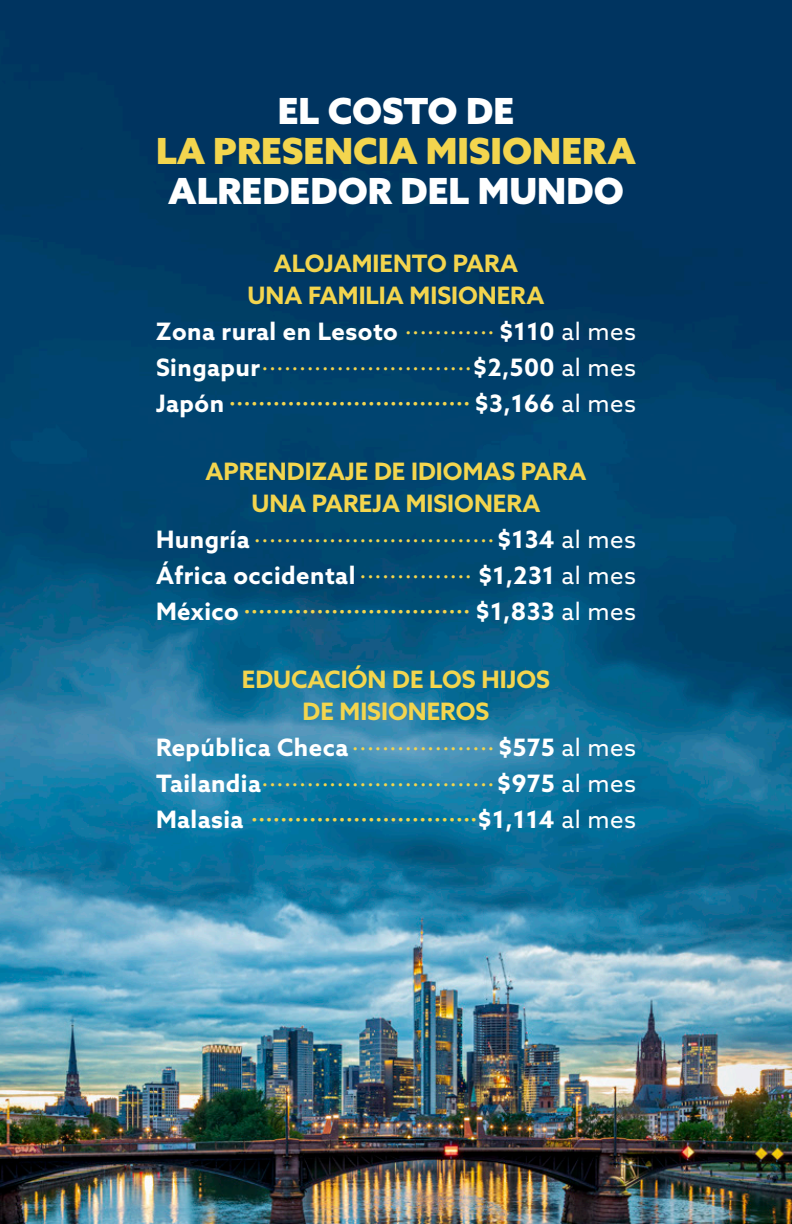
<style>
.page{position:relative;width:792px;height:1224px;background:#fff}
.page>*{position:absolute;margin:0;border:0;box-sizing:border-box;transform-origin:0 0}
.t1{font:900 36px/40px "Azo Sans";color:#f3d54e;text-align:center}
.t2{font:900 36px "Azo Sans";color:#fff}
.t3{font:24px "Azo Sans";letter-spacing:.02em;color:#f3d54e}
.t4{font:700 24px "Roboto Condensed";color:#f3d54e}
.t5{font:700 24px/32px "Azo Sans";color:#f3d54e;text-align:center}
.t6{font:700 24px "Azo Sans";letter-spacing:.02em;color:#fff}
.s1{color:#fff}
.s2{font-weight:400;color:#f3d54e}
.s3{font-weight:400}
.s4{font-weight:700;color:#fff}
.s5{font-family:"Azo Sans";color:#fff}
.s6{font-family:"Azo Sans";font-weight:400;color:#fff}
</style>
<div class="page">
<img style="left:0;top:0;width:792px;height:1224px">
<p class="t2" style="left:278px;top:87px;width:238px">EL COSTO DE</p>
<p class="t1" style="left:156px;top:130px;width:482px">LA PRESENCIA MISIONERA<br><span class="s1">ALREDEDOR DEL MUNDO</span></p>
<p class="t5" style="left:274px;top:247px;width:246px">ALOJAMIENTO PARA</p>
<p class="t5" style="left:247px;top:279px;width:299px">UNA FAMILIA MISIONERA</p>
<p class="t6" style="left:156px;top:315px;width:482px">Zona rural en Lesoto <span class="s2">············</span> $110 <span class="s3">al mes</span></p>
<p class="t3" style="left:156px;top:352px;width:482px"><span class="s4">Singapur</span>····························<span class="s4">$2,500</span> <span class="s1">al mes</span></p>
<p class="t4" style="left:156px;top:386px;width:482px"><span class="s5">Japón</span> ································· <span class="s5">$3,166</span> <span class="s6">al mes</span></p>
<p class="t5" style="left:206px;top:455px;width:382px">APRENDIZAJE DE IDIOMAS PARA<br>UNA PAREJA MISIONERA</p>
<p class="t3" style="left:156px;top:524px;width:482px"><span class="s4">Hungría</span> ································<span class="s4">$134</span> <span class="s1">al mes</span></p>
<p class="t6" style="left:156px;top:559px;width:482px">África occidental <span class="s2">···············</span> $1,231 <span class="s3">al mes</span></p>
<p class="t4" style="left:156px;top:594px;width:482px"><span class="s5">México</span> ······························· <span class="s5">$1,833</span> <span class="s6">al mes</span></p>
<p class="t5" style="left:242px;top:663px;width:310px">EDUCACIÓN DE LOS HIJOS<br>DE MISIONEROS</p>
<p class="t3" style="left:156px;top:732px;width:482px"><span class="s4">República Checa</span> ···················<span class="s4">$575</span> <span class="s1">al mes</span></p>
<p class="t3" style="left:156px;top:768px;width:482px"><span class="s4">Tailandia</span>·······························<span class="s4">$975</span> <span class="s1">al mes</span></p>
<p class="t4" style="left:156px;top:802px;width:482px"><span class="s5">Malasia</span> ·······························<span class="s5">$1,114</span> <span class="s6">al mes</span></p>
</div>
